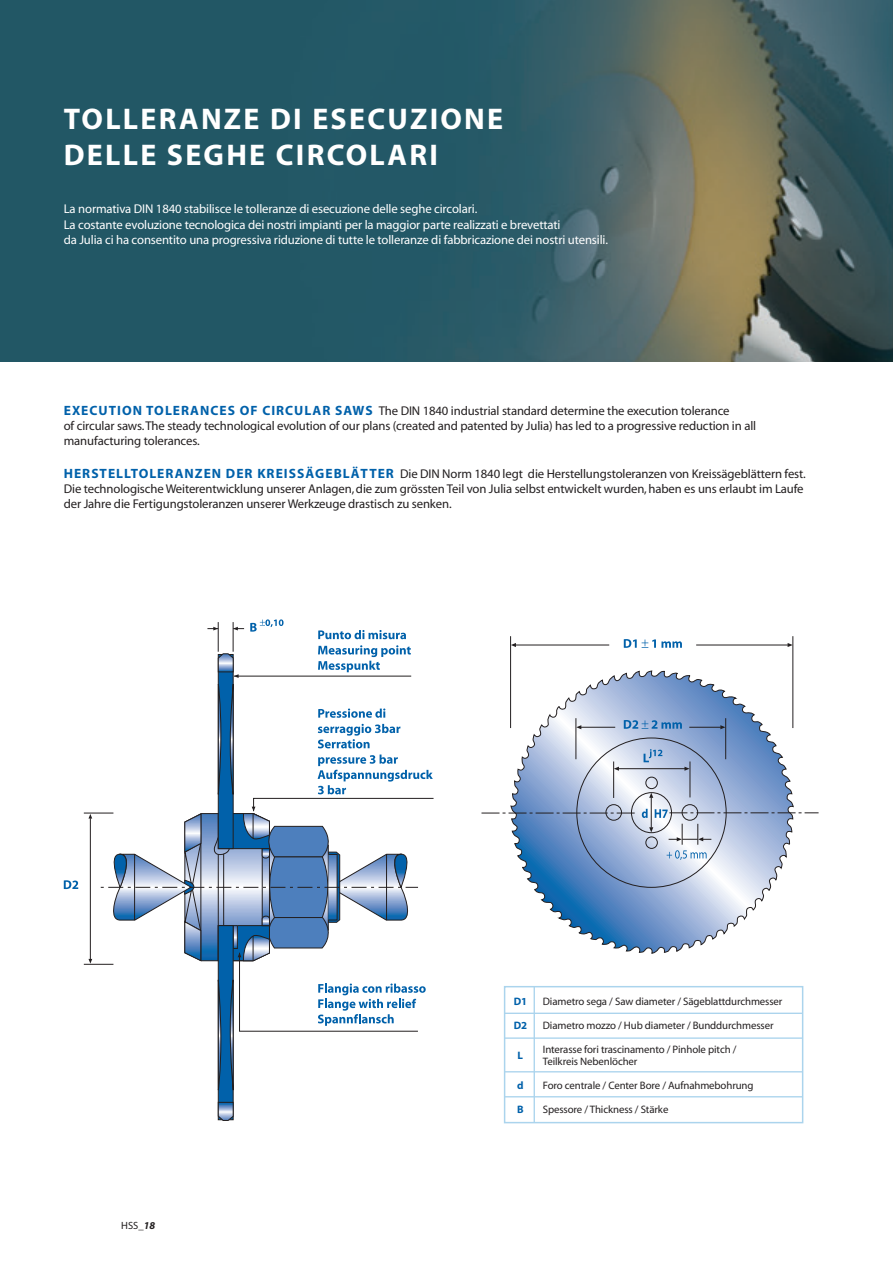
<style>
.page{position:relative;width:893px;height:1263px;background:#fff}
.page>*{position:absolute;margin:0;border:0;box-sizing:border-box;transform-origin:0 0}
.t1{font:700 30px/36px "Myriad";letter-spacing:.075em;color:#fff}
.t2{font:12.75px/15.3px "Myriad";letter-spacing:-.01em;color:#231f20}
.t3{font:12.75px/15.3px "Myriad";letter-spacing:-.01em;color:#fff}
.t4{font:10.8px/12px "Myriad";letter-spacing:-.01em;color:#231f20}
.t5{font:700 10.8px "Myriad";color:#0161aa}
.t6{font:10.5px "Myriad";color:#231f20}
.s1{font-weight:700;font-size:13.5px;color:#0161aa}
.s2{font-weight:700;font-style:italic}
</style>
<div class="page">
<img style="left:0;top:0;width:893px;height:361px">
<div style="left:218px;top:654px;width:15px;height:195px;background:#0161aa;border:1px solid #231f20"></div>
<hr style="left:233px;top:622px;width:1px;height:30px;background:#231f20">
<svg style="left:207px;top:627px;width:11px;height:3px"></svg>
<svg style="left:233px;top:627px;width:11px;height:3px"></svg>
<svg style="left:218px;top:653px;width:21px;height:25px"></svg>
<hr style="left:234px;top:676px;width:177px;height:1px;background:#231f20">
<svg style="left:250px;top:619px;width:34px;height:13px"></svg>
<svg style="left:318px;top:630px;width:88px;height:9px"></svg>
<svg style="left:318px;top:645px;width:93px;height:27px"></svg>
<svg style="left:64px;top:880px;width:14px;height:9px"></svg>
<svg style="left:84px;top:684px;width:350px;height:437px"></svg>
<hr style="left:218px;top:622px;width:1px;height:30px;background:#231f20">
<svg style="left:511px;top:670px;width:282px;height:284px"></svg>
<hr style="left:793px;top:636px;width:1px;height:92px;background:#231f20">
<hr style="left:510px;top:636px;width:1px;height:92px;background:#231f20">
<svg style="left:511px;top:643px;width:5px;height:4px"></svg>
<hr style="left:516px;top:645px;width:93px;height:1px;background:#231f20">
<svg style="left:788px;top:643px;width:5px;height:4px"></svg>
<hr style="left:696px;top:645px;width:92px;height:1px;background:#231f20">
<svg style="left:624px;top:639px;width:58px;height:9px"></svg>
<svg style="left:481px;top:671px;width:337px;height:233px"></svg>
<div style="left:504px;top:986px;width:299px;height:137px;border:2px solid #abd4ed"></div>
<hr style="left:534px;top:987px;width:1px;height:136px;background:#abd4ed">
<hr style="left:505px;top:1012px;width:298px;height:2px;background:#abd4ed">
<hr style="left:505px;top:1037px;width:298px;height:2px;background:#abd4ed">
<hr style="left:505px;top:1071px;width:298px;height:1px;background:#abd4ed">
<hr style="left:505px;top:1096px;width:298px;height:1px;background:#abd4ed">
<h1 class="t1" style="left:64px;top:102px;width:441px">TOLLERANZE DI ESECUZIONE<br>DELLE SEGHE CIRCOLARI</h1>
<p class="t3" style="left:64px;top:202px;width:546px">La normativa DIN 1840 stabilisce le tolleranze di esecuzione delle seghe circolari.<br>La costante evoluzione tecnologica dei nostri impianti per la maggior parte realizzati e brevettati<br>da Julia ci ha consentito una progressiva riduzione di tutte le tolleranze di fabbricazione dei nostri utensili.</p>
<p class="t2" style="left:64px;top:403px;width:694px"><span class="s1">EXECUTION TOLERANCES OF CIRCULAR SAWS</span> The DIN 1840 industrial standard determine the execution tolerance<br>of circular saws. The steady technological evolution of our plans (created and patented by Julia) has led to a progressive reduction in all manufacturing tolerances.</p>
<p class="t2" style="left:64px;top:466px;width:744px"><span class="s1">HERSTELLTOLERANZEN DER KREISSÄGEBLÄTTER</span> Die DIN Norm 1840 legt die Herstellungstoleranzen von Kreissägeblättern fest.<br>Die technologische Weiterentwicklung unserer Anlagen, die zum grössten Teil von Julia selbst entwickelt wurden, haben es uns erlaubt im Laufe der Jahre die Fertigungstoleranzen unserer Werkzeuge drastisch zu senken.</p>
<p class="t6" style="left:121px;top:1220px;width:35px">HSS_<span class="s2">18</span></p>
<p class="t5" style="left:514px;top:995px;width:15px">D1</p>
<p class="t4" style="left:543px;top:995px;width:241px">Diametro sega / Saw diameter / Sägeblattdurchmesser</p>
<p class="t5" style="left:514px;top:1019px;width:15px">D2</p>
<p class="t4" style="left:543px;top:1019px;width:232px">Diametro mozzo / Hub diameter / Bunddurchmesser</p>
<p class="t5" style="left:518px;top:1049px;width:7px">L</p>
<p class="t4" style="left:543px;top:1043px;width:195px">Interasse fori trascinamento / Pinhole pitch /<br>Teilkreis Nebenlöcher</p>
<p class="t5" style="left:517px;top:1079px;width:8px">d</p>
<p class="t4" style="left:543px;top:1079px;width:212px">Foro centrale / Center Bore / Aufnahmebohrung</p>
<p class="t5" style="left:517px;top:1103px;width:8px">B</p>
<p class="t4" style="left:543px;top:1103px;width:127px">Spessore / Thickness / Stärke</p>
</div>
